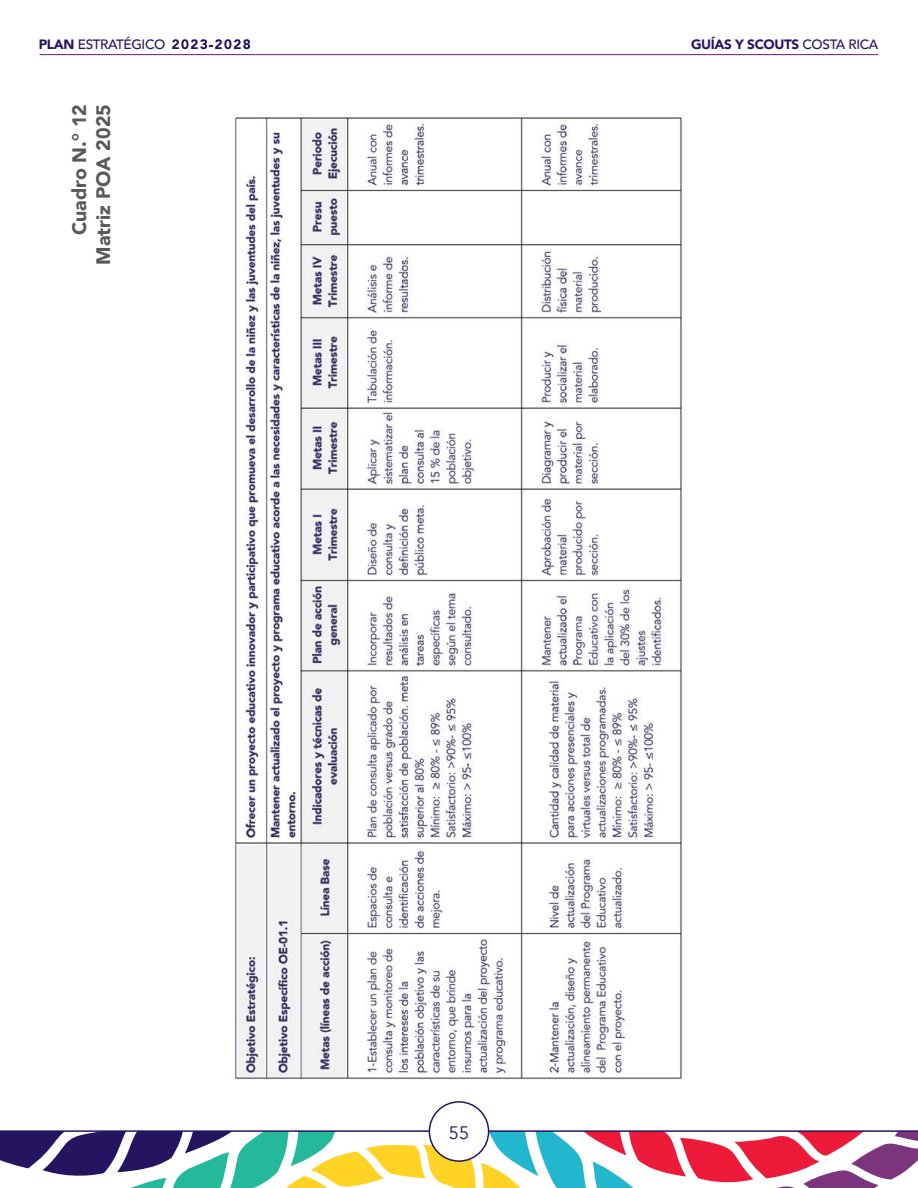
<style>
.page{position:relative;width:918px;height:1188px;background:#fff}
.page>*{position:absolute;margin:0;border:0;box-sizing:border-box;transform-origin:0 0}
.t1{font:900 19.5px/24px "Avenir";color:#58595b;text-align:right}
.t2{font:18px "Avenir";color:#251460}
.t3{font:900 13.5px "Avenir";letter-spacing:-.025em;color:#251460}
.t4{font:500 13.5px "Avenir";letter-spacing:-.025em;color:#251460}
.s1{font-weight:900}
.s2{font-weight:500}
</style>
<div class="page">
<svg style="left:0;top:1132px;width:918px;height:56px"></svg>
<svg style="left:172px;top:39px;width:78px;height:10px"></svg>
<hr style="left:40px;top:54px;width:838px;height:1px;background:#7c347c">
<hr style="left:0;top:1130px;width:918px;height:2px;background:#251460">
<svg style="left:429px;top:1102px;width:60px;height:59px"></svg>
<div style="left:429px;top:1101px;width:60px;height:61px;border:2px solid #251460;border-radius:50%"></div>
<div style="left:435px;top:1107px;width:48px;height:49px;background:#fff;border-radius:50%"></div>
<img style="left:235px;top:115px;width:448px;height:965px">
<p class="t4" style="left:39px;top:33px;width:128px"><span class="s1">PLAN</span> ESTRATÉGICO</p>
<p class="t3" style="left:691px;top:33px;width:189px">GUÍAS Y SCOUTS <span class="s2">COSTA RICA</span></p>
<p class="t1" style="left:67px;top:265px;width:162px;rotate:-90deg">Cuadro N.° 12<br>Matriz POA 2025</p>
<p class="t2" style="left:449px;top:1122px;width:22px">55</p>
</div>
